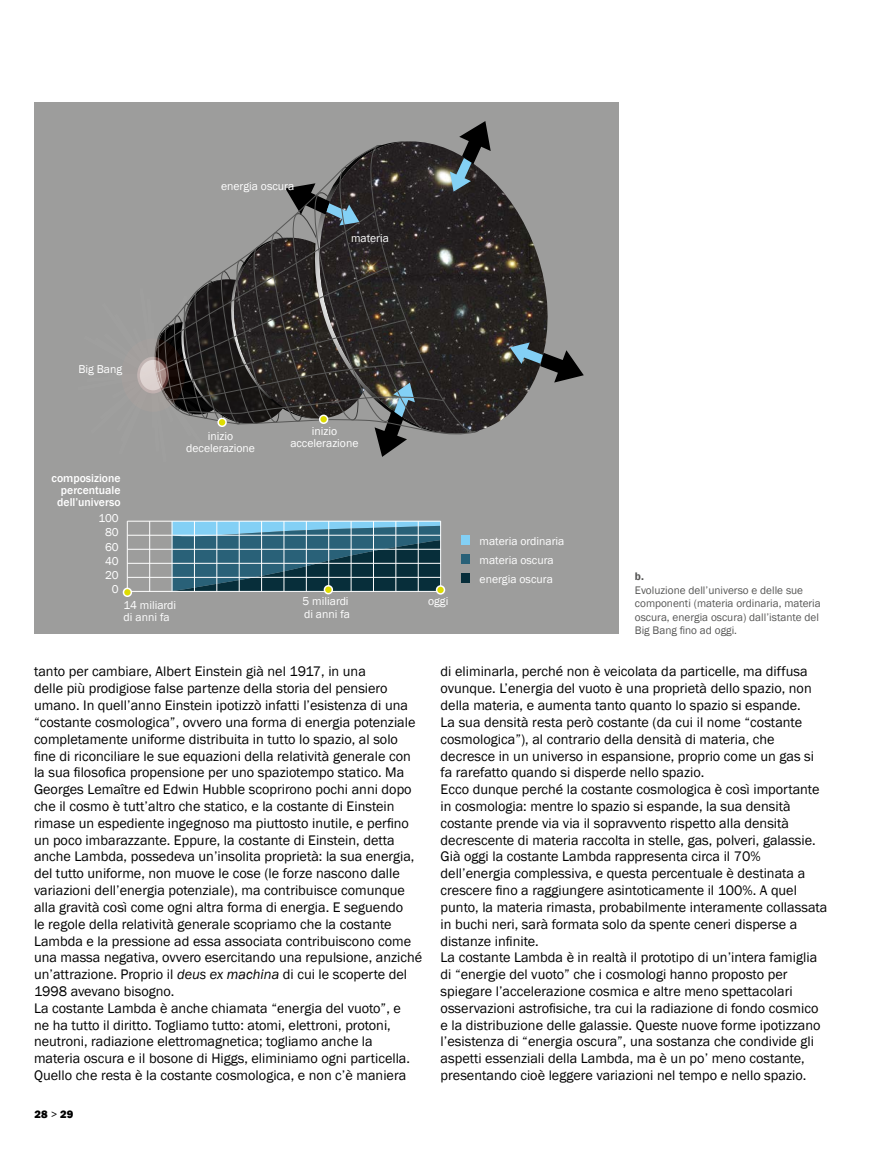
<style>
.page{position:relative;width:893px;height:1149px;background:#fff}
.page>*{position:absolute;margin:0;border:0;box-sizing:border-box;transform-origin:0 0}
.t1{font:14.25px/16.8px "Franklin Gothic";color:#000}
.t2{font:11.7px/14.1px "Franklin Gothic";color:#fff}
.t3{font:500 11.7px/12px "Franklin Gothic";color:#fff;text-align:right}
.t4{font:11.25px/13.5px "Franklin Gothic";color:#575756}
.t5{font:800 11.25px "Franklin Gothic";color:#000}
.t6{font:600 11.25px "Franklin Gothic";color:#575756}
.s1{font-style:italic}
.s2{font-weight:400}
</style>
<div class="page">
<div style="left:34px;top:102px;width:585px;height:532px;background:#9d9d9c"></div>
<img style="left:494px;top:182px;width:62px;height:242px">
<svg style="left:510px;top:342px;width:74px;height:40px"></svg>
<svg style="left:137px;top:121px;width:357px;height:336px"></svg>
<div style="left:461px;top:535px;width:9px;height:10px;background:#83d0f5"></div>
<div style="left:461px;top:554px;width:9px;height:10px;background:#296178"></div>
<div style="left:461px;top:573px;width:9px;height:10px;background:#072e3a"></div>
<svg style="left:173px;top:521px;width:267px;height:70px"></svg>
<hr style="left:127px;top:591px;width:314px;height:1px;background:#fff">
<hr style="left:127px;top:577px;width:314px;height:1px;background:#fff">
<hr style="left:127px;top:563px;width:314px;height:1px;background:#fff">
<hr style="left:127px;top:548px;width:314px;height:1px;background:#fff">
<hr style="left:127px;top:534px;width:314px;height:1px;background:#fff">
<hr style="left:127px;top:520px;width:314px;height:1px;background:#fff">
<hr style="left:127px;top:521px;width:1px;height:70px;background:#fff">
<hr style="left:149px;top:521px;width:1px;height:70px;background:#fff">
<hr style="left:172px;top:521px;width:1px;height:70px;background:#fff">
<hr style="left:194px;top:521px;width:1px;height:70px;background:#fff">
<hr style="left:216px;top:521px;width:1px;height:70px;background:#fff">
<hr style="left:239px;top:521px;width:1px;height:70px;background:#fff">
<hr style="left:261px;top:521px;width:1px;height:70px;background:#fff">
<hr style="left:284px;top:521px;width:1px;height:70px;background:#fff">
<hr style="left:306px;top:521px;width:1px;height:70px;background:#fff">
<hr style="left:328px;top:521px;width:1px;height:70px;background:#fff">
<hr style="left:351px;top:521px;width:1px;height:70px;background:#fff">
<hr style="left:373px;top:521px;width:1px;height:70px;background:#fff">
<hr style="left:396px;top:521px;width:1px;height:70px;background:#fff">
<hr style="left:418px;top:521px;width:1px;height:70px;background:#fff">
<hr style="left:440px;top:521px;width:1px;height:70px;background:#fff">
<div style="left:218px;top:418px;width:8px;height:8px;background:#dedc00;border-radius:50%"></div>
<div style="left:217px;top:417px;width:10px;height:10px;border:2px solid #fff;border-radius:50%"></div>
<div style="left:123px;top:588px;width:8px;height:8px;background:#dedc00;border-radius:50%"></div>
<div style="left:123px;top:587px;width:9px;height:10px;border:2px solid #fff;border-radius:50%"></div>
<div style="left:320px;top:415px;width:8px;height:8px;background:#dedc00;border-radius:50%"></div>
<div style="left:319px;top:414px;width:9px;height:10px;border:2px solid #fff;border-radius:50%"></div>
<div style="left:324px;top:585px;width:8px;height:8px;background:#dedc00;border-radius:50%"></div>
<div style="left:324px;top:585px;width:9px;height:9px;border:2px solid #fff;border-radius:50%"></div>
<div style="left:437px;top:586px;width:7px;height:7px;background:#dedc00;border-radius:50%"></div>
<div style="left:436px;top:585px;width:9px;height:9px;border:2px solid #fff;border-radius:50%"></div>
<p class="t2" style="left:221px;top:179px;width:75px">energia oscura</p>
<p class="t2" style="left:351px;top:231px;width:39px">materia</p>
<p class="t2" style="left:78px;top:362px;width:45px">Big Bang</p>
<p class="t3" style="left:52px;top:472px;width:70px">composizione percentuale dell’universo</p>
<p class="t2" style="left:99px;top:511px;width:22px;text-align:right">100<br>80<br>60<br>40<br>20<br>0</p>
<p class="t2" style="left:186px;top:430px;width:70px;line-height:12px;text-align:center">inizio decelerazione</p>
<p class="t2" style="left:290px;top:425px;width:70px;line-height:12px;text-align:center">inizio accelerazione</p>
<p class="t2" style="left:124px;top:599px;width:54px;line-height:12px">14 miliardi di anni fa</p>
<p class="t2" style="left:302px;top:595px;width:49px;line-height:12px">5 miliardi di anni fa</p>
<p class="t2" style="left:428px;top:594px;width:22px">oggi</p>
<p class="t2" style="left:480px;top:531px;width:86px;line-height:19px">materia ordinaria materia oscura energia oscura</p>
<p class="t6" style="left:635px;top:569px;width:11px">b.</p>
<p class="t4" style="left:635px;top:583px;width:187px">Evoluzione dell’universo e delle sue componenti (materia ordinaria, materia oscura, energia oscura) dall’istante del Big Bang fino ad oggi.</p>
<p class="t1" style="left:34px;top:663px;width:390px">tanto per cambiare, Albert Einstein già nel 1917, in una<br>delle più prodigiose false partenze della storia del pensiero umano. In quell’anno Einstein ipotizzò infatti l’esistenza di una “costante cosmologica”, ovvero una forma di energia potenziale completamente uniforme distribuita in tutto lo spazio, al solo fine di riconciliare le sue equazioni della relatività generale con la sua filosofica propensione per uno spaziotempo statico. Ma Georges Lemaître ed Edwin Hubble scoprirono pochi anni dopo che il cosmo è tutt’altro che statico, e la costante di Einstein rimase un espediente ingegnoso ma piuttosto inutile, e perfino un poco imbarazzante. Eppure, la costante di Einstein, detta anche Lambda, possedeva un’insolita proprietà: la sua energia, del tutto uniforme, non muove le cose (le forze nascono dalle variazioni dell’energia potenziale), ma contribuisce comunque alla gravità così come ogni altra forma di energia. E seguendo<br>le regole della relatività generale scopriamo che la costante Lambda e la pressione ad essa associata contribuiscono come una massa negativa, ovvero esercitando una repulsione, anziché un’attrazione. Proprio il <span class="s1">deus ex machina</span> di cui le scoperte del 1998 avevano bisogno.<br>La costante Lambda è anche chiamata “energia del vuoto”, e<br>ne ha tutto il diritto. Togliamo tutto: atomi, elettroni, protoni, neutroni, radiazione elettromagnetica; togliamo anche la materia oscura e il bosone di Higgs, eliminiamo ogni particella.<br>Quello che resta è la costante cosmologica, e non c’è maniera</p>
<p class="t1" style="left:441px;top:663px;width:388px">di eliminarla, perché non è veicolata da particelle, ma diffusa ovunque. L’energia del vuoto è una proprietà dello spazio, non della materia, e aumenta tanto quanto lo spazio si espande.<br>La sua densità resta però costante (da cui il nome “costante cosmologica”), al contrario della densità di materia, che decresce in un universo in espansione, proprio come un gas si fa rarefatto quando si disperde nello spazio.<br>Ecco dunque perché la costante cosmologica è così importante in cosmologia: mentre lo spazio si espande, la sua densità costante prende via via il sopravvento rispetto alla densità decrescente di materia raccolta in stelle, gas, polveri, galassie.<br>Già oggi la costante Lambda rappresenta circa il 70% dell’energia complessiva, e questa percentuale è destinata a crescere fino a raggiungere asintoticamente il 100%. A quel punto, la materia rimasta, probabilmente interamente collassata in buchi neri, sarà formata solo da spente ceneri disperse a distanze infinite.<br>La costante Lambda è in realtà il prototipo di un’intera famiglia di “energie del vuoto” che i cosmologi hanno proposto per spiegare l’accelerazione cosmica e altre meno spettacolari osservazioni astrofisiche, tra cui la radiazione di fondo cosmico e la distribuzione delle galassie. Queste nuove forme ipotizzano l’esistenza di “energia oscura”, una sostanza che condivide gli aspetti essenziali della Lambda, ma è un po’ meno costante, presentando cioè leggere variazioni nel tempo e nello spazio.</p>
<p class="t5" style="left:34px;top:1106px;width:40px">28 <span class="s2">&gt;</span> 29</p>
</div>
